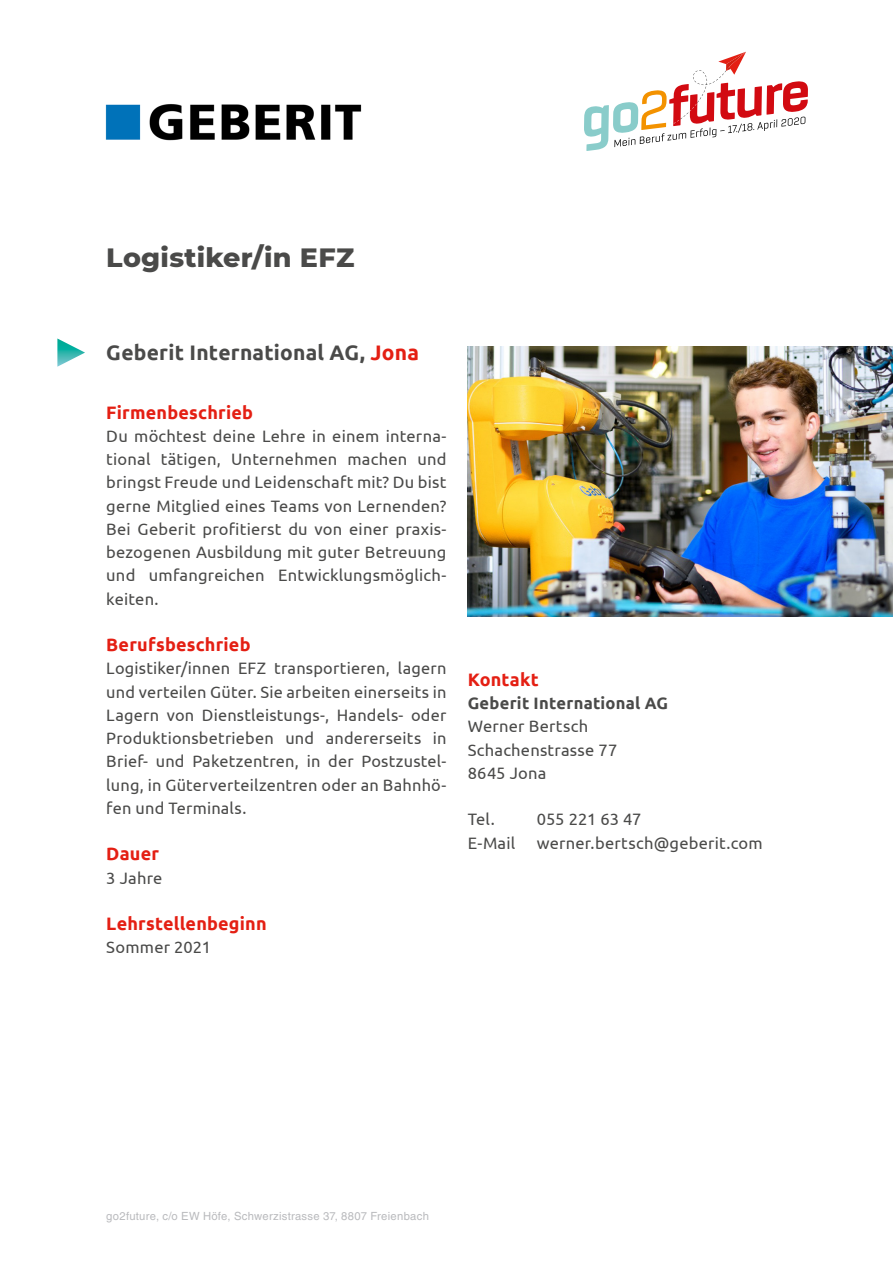
<style>
.page{position:relative;width:893px;height:1263px;background:#fff}
.page>*{position:absolute;margin:0;border:0;box-sizing:border-box;transform-origin:0 0}
.Firmenbezeichnung_gr{font:800 27px "Montserrat";letter-spacing:.01em;color:#4a4a49}
.Titel_Beruf_grau{font:700 21px "Ubuntu";letter-spacing:.01em;color:#4a4a49}
.Zwischentitel{font:700 18px "Ubuntu";letter-spacing:.01em;color:#e41f13}
.Lauftext{font:16.5px/23.2px "Ubuntu";letter-spacing:.015em;color:#4a4a49;text-align:justify}
.Lauftext-2{font:700 16.5px "Ubuntu";letter-spacing:.015em;color:#4a4a49}
.Lauftext-3{font:16.5px "Ubuntu";letter-spacing:-.005em;color:#4a4a49}
.t1{font:11.25px "Helvetica LT Std";letter-spacing:.025em;color:#b9babd}
.s1{color:#e41f13}
</style>
<div class="page">
<svg style="left:584px;top:52px;width:224px;height:99px"></svg>
<img style="left:106px;top:104px;width:255px;height:36px">
<svg style="left:57px;top:338px;width:28px;height:29px"></svg>
<img style="left:468px;top:347px;width:425px;height:269px">
<p class="Firmenbezeichnung_gr" style="left:106px;top:238px;width:250px">Logistiker/in EFZ</p>
<p class="Titel_Beruf_grau" style="left:106px;top:340px;width:314px">Geberit International AG, <span class="s1">Jona</span></p>
<p class="Zwischentitel" style="left:106px;top:401px;width:148px">Firmenbeschrieb</p>
<p class="Lauftext" style="left:106px;top:424px;width:342px">Du möchtest deine Lehre in einem interna&shy;tional tätigen, Unternehmen machen und bringst Freude und Leidenschaft mit? Du bist gerne Mitglied eines Teams von Lernenden?<br>Bei Geberit profitierst du von einer praxis&shy;bezogenen Ausbildung mit guter Betreuung und umfangreichen Entwicklungsmöglich&shy;keiten.</p>
<p class="Zwischentitel" style="left:106px;top:634px;width:146px">Berufsbeschrieb</p>
<p class="Lauftext" style="left:106px;top:656px;width:342px">Logistiker/innen EFZ transportieren, lagern und verteilen Güter. Sie arbeiten einerseits in Lagern von Dienstleistungs-, Handels- oder Produktionsbetrieben und andererseits in Brief- und Paketzentren, in der Postzustel&shy;lung, in Güterverteilzentren oder an Bahnhö&shy;fen und Terminals.</p>
<p class="Zwischentitel" style="left:106px;top:843px;width:54px">Dauer</p>
<p class="Lauftext" style="left:106px;top:865px;width:58px">3 Jahre</p>
<p class="Zwischentitel" style="left:106px;top:913px;width:162px">Lehrstellenbeginn</p>
<p class="Lauftext" style="left:106px;top:935px;width:106px">Sommer 2021</p>
<p class="Zwischentitel" style="left:468px;top:669px;width:72px">Kontakt</p>
<p class="Lauftext-2" style="left:468px;top:693px;width:202px">Geberit International AG</p>
<p class="Lauftext" style="left:468px;top:714px;width:122px">Werner Bertsch</p>
<p class="Lauftext" style="left:468px;top:738px;width:151px">Schachenstrasse 77</p>
<p class="Lauftext" style="left:468px;top:761px;width:80px">8645 Jona</p>
<p class="Lauftext" style="left:468px;top:807px;width:28px">Tel.</p>
<p class="Lauftext-3" style="left:537px;top:810px;width:106px">055 221 63 47</p>
<p class="Lauftext" style="left:468px;top:831px;width:49px">E-Mail</p>
<p class="Lauftext" style="left:537px;top:831px;width:227px">werner.bertsch@geberit.com</p>
<p class="t1" style="left:106px;top:1210px;width:324px">go2future, c/o EW Höfe, Schwerzistrasse 37, 8807 Freienbach</p>
</div>
